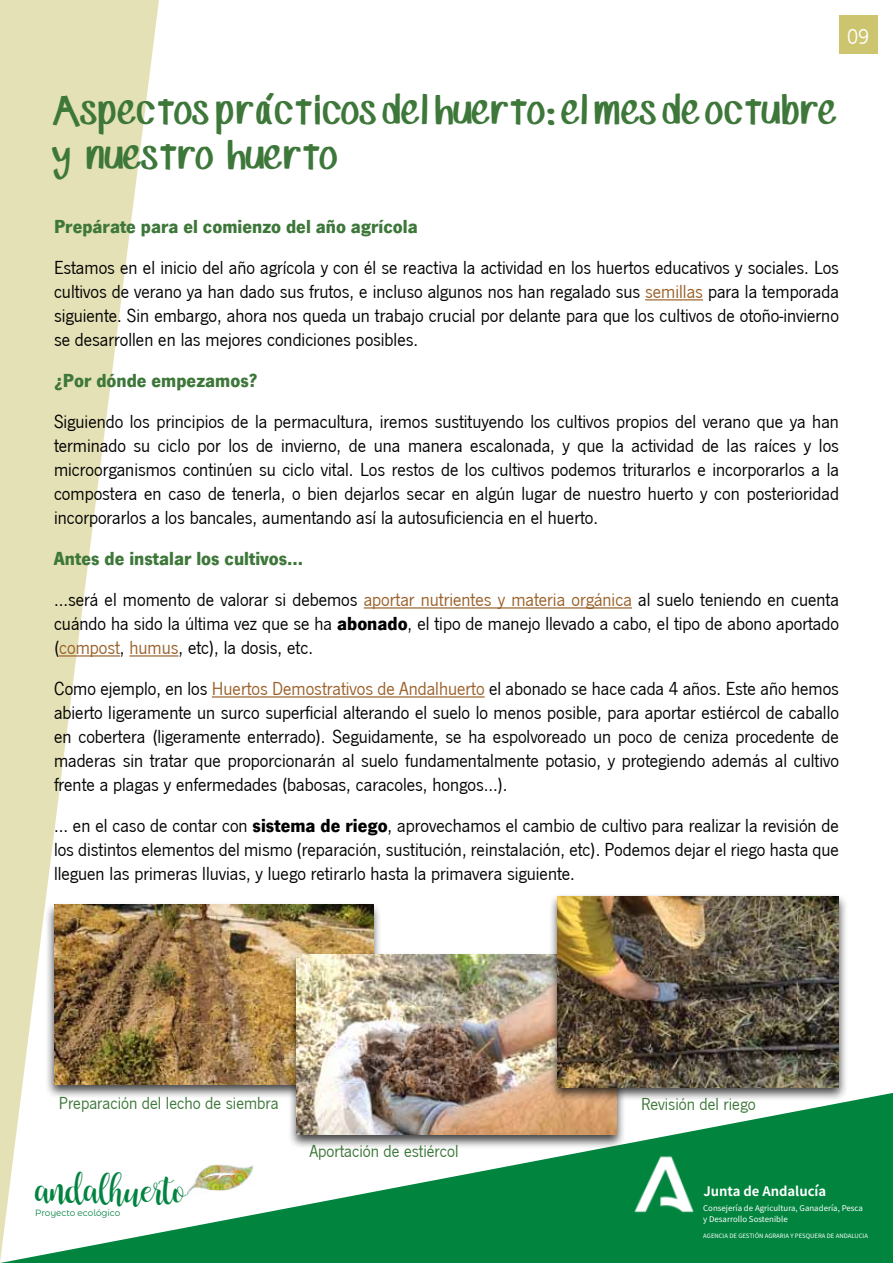
<style>
.page{position:relative;width:893px;height:1263px;background:#fff}
.page>*{position:absolute;margin:0;border:0;box-sizing:border-box;transform-origin:0 0}
.t1{font:36px/45px "SP Marker Font";color:#3d7739}
.t2{font:31.95px "Buttercup Sample";color:#028341}
.t3{font:22.5px "News Got T";color:#fff}
.t4{font:19.5px/24px "News Got T";color:#000;text-align:justify}
.t5{font:700 19.5px "News Got T";color:#3d7739}
.t6{font:18px "News Got T";color:#3d7739}
.t7{font:700 13.05px "Noto Sans HK";color:#fff}
.t8{font:9px "Montserrat Alternates";color:#028341}
.t9{font:7.95px/10.6px "Noto Sans HK";color:#fff}
.t10{font:6px "Noto Sans HK";color:#fff}
.s1{color:#9a6029}
.s2{font-weight:700;color:#3d7739}
.s3{font-weight:700}
</style>
<div class="page">
<svg style="left:162px;top:1093px;width:731px;height:170px;fill:#00843e"></svg>
<div style="left:839px;top:16px;width:38px;height:38px;background:#ccc46e"></div>
<img style="left:621px;top:1142px;width:85px;height:84px">
<img style="left:187px;top:1160px;width:70px;height:61px">
<svg style="left:0;top:0;width:162px;height:1263px;fill:#e5e1b6"></svg>
<hr style="left:645px;top:299px;width:58px;height:1px;background:#9a6029">
<hr style="left:364px;top:607px;width:268px;height:1px;background:#9a6029">
<hr style="left:59px;top:655px;width:61px;height:1px;background:#9a6029">
<hr style="left:129px;top:655px;width:49px;height:1px;background:#9a6029">
<hr style="left:212px;top:696px;width:273px;height:1px;background:#9a6029">
<div style="left:45px;top:902px;width:337px;height:197px;background:#000;opacity:.75"></div>
<img style="left:54px;top:905px;width:319px;height:179px">
<div style="left:288px;top:951px;width:338px;height:198px;background:#000;opacity:.75"></div>
<img style="left:297px;top:954px;width:320px;height:180px">
<div style="left:549px;top:893px;width:299px;height:209px;background:#000;opacity:.75"></div>
<img style="left:558px;top:896px;width:281px;height:191px">
<p class="t3" style="left:847px;top:25px;width:24px">09</p>
<h1 class="t1" style="left:54px;top:90px;width:786px">Aspectos prácticos del huerto: el mes de octubre y nuestro huerto</h1>
<p class="t5" style="left:54px;top:220px;width:365px">Prepárate para el comienzo del año agrícola</p>
<p class="t4" style="left:54px;top:255px;width:786px">Estamos en el inicio del año agrícola y con él se reactiva la actividad en los huertos educativos y sociales. Los cultivos de verano ya han dado sus frutos, e incluso algunos nos han regalado sus <span class="s1">semillas</span> para la temporada siguiente. Sin embargo, ahora nos queda un trabajo crucial por delante para que los cultivos de otoño-invierno se desarrollen en las mejores condiciones posibles.</p>
<p class="t5" style="left:54px;top:374px;width:205px">¿Por dónde empezamos?</p>
<p class="t4" style="left:54px;top:409px;width:786px">Siguiendo los principios de la permacultura, iremos sustituyendo los cultivos propios del verano que ya han terminado su ciclo por los de invierno, de una manera escalonada, y que la actividad de las raíces y los microorganismos continúen su ciclo vital. Los restos de los cultivos podemos triturarlos e incorporarlos a la compostera en caso de tenerla, o bien dejarlos secar en algún lugar de nuestro huerto y con posterioridad incorporarlos a los bancales, aumentando así la autosuficiencia en el huerto.</p>
<p class="t4" style="left:54px;top:538px;width:786px;line-height:41px"><span class="s2">Antes de instalar los cultivos...<br></span>…será el momento de valorar si debemos <span class="s1">aportar nutrientes y materia orgánica</span> al suelo teniendo en cuenta</p>
<p class="t4" style="left:54px;top:611px;width:786px">cuándo ha sido la última vez que se ha <span class="s3">abonado</span>, el tipo de manejo llevado a cabo, el tipo de abono aportado (<span class="s1">compost</span>, <span class="s1">humus</span>, etc), la dosis, etc.</p>
<p class="t4" style="left:54px;top:676px;width:786px">Como ejemplo, en los <span class="s1">Huertos Demostrativos de Andalhuerto</span> el abonado se hace cada 4 años. Este año hemos abierto ligeramente un surco superficial alterando el suelo lo menos posible, para aportar estiércol de caballo en cobertera (ligeramente enterrado). Seguidamente, se ha espolvoreado un poco de ceniza procedente de maderas sin tratar que proporcionarán al suelo fundamentalmente potasio, y protegiendo además al cultivo frente a plagas y enfermedades (babosas, caracoles, hongos…).</p>
<p class="t4" style="left:54px;top:813px;width:786px">… en el caso de contar con <span class="s3">sistema de riego</span>, aprovechamos el cambio de cultivo para realizar la revisión de los distintos elementos del mismo (reparación, sustitución, reinstalación, etc). Podemos dejar el riego hasta que lleguen las primeras lluvias, y luego retirarlo hasta la primavera siguiente.</p>
<p class="t6" style="left:59px;top:1093px;width:221px">Preparación del lecho de siembra</p>
<p class="t6" style="left:309px;top:1142px;width:151px">Aportación de estiércol</p>
<p class="t6" style="left:641px;top:1095px;width:116px">Revisión del riego</p>
<h2 class="t2" style="left:35px;top:1171px;width:151px">andalhuerto</h2>
<p class="t8" style="left:35px;top:1209px;width:87px">Proyecto ecológico</p>
<p class="t7" style="left:703px;top:1184px;width:124px">Junta de Andalucía</p>
<p class="t9" style="left:703px;top:1203px;width:161px">Consejería de Agricultura, Ganadería, Pesca y Desarrollo Sostenible</p>
<p class="t10" style="left:703px;top:1232px;width:166px">AGENCIA DE GESTIÓN AGRARIA Y PESQUERA DE ANDALUCIA</p>
</div>
